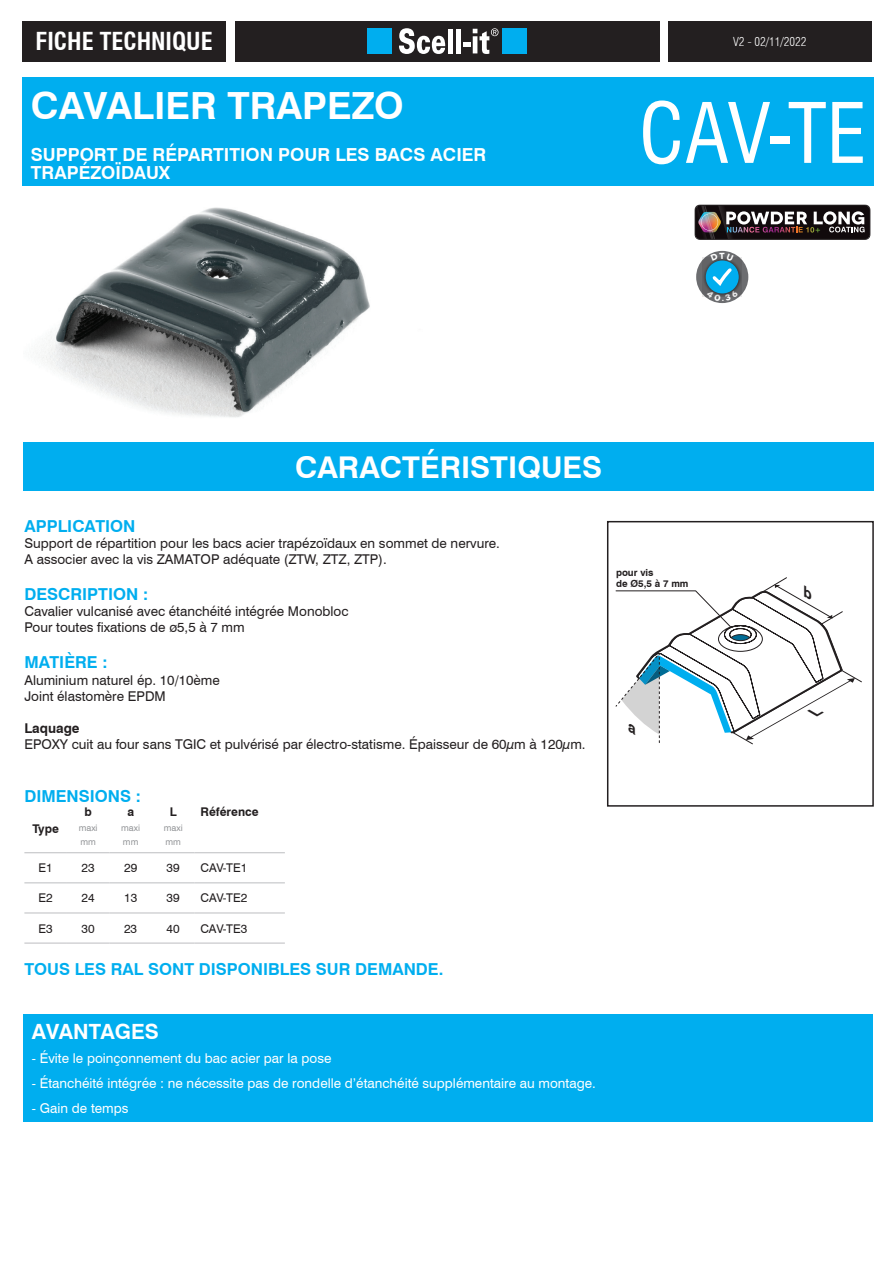
<style>
.page{position:relative;width:893px;height:1263px;background:#fff}
.page>*{position:absolute;margin:0;border:0;box-sizing:border-box;transform-origin:0 0}
.t1{font:condensed 81px "Swiss 721 BT";color:#fff}
.t2{font:700 37.5px "Swiss 721 BT";color:#fff}
.t3{font:700 30px "Swiss 721 BT";color:#fff}
.t4{font:700 condensed 24.15px "Swiss 721 BT";color:#fff}
.t5{font:700 21px "Swiss 721 BT";color:#fff}
.t6{font:700 18px/18px "Swiss 721 BT";color:#fff}
.t7{font:700 16.5px "Swiss 721 BT";color:#00aeef}
.t8{font:13.5px/16.2px "Swiss 721 BT";color:#231f20}
.t9{font:13.5px "Swiss 721 BT";color:#fff}
.t10{font:700 13.5px "Swiss 721 BT";color:#231f20}
.t11{font:300 condensed 12.15px "Swiss 721 BT";color:#fff}
.t12{font:12px "Swiss 721 BT";color:#231f20}
.t13{font:700 12px "Swiss 721 BT";color:#231f20}
.t14{font:700 9.75px/11.7px "Swiss 721 BT";color:#231f20}
.t15{font:9px "Swiss 721 BT";color:#939598}
</style>
<div class="page">
<div style="left:668px;top:21px;width:204px;height:41px;background:#231f20"></div>
<div style="left:235px;top:21px;width:424px;height:41px;background:#231f20"></div>
<div style="left:367px;top:28px;width:25px;height:26px;background:#00aeef"></div>
<div style="left:502px;top:28px;width:25px;height:26px;background:#00aeef"></div>
<svg style="left:399px;top:28px;width:46px;height:26px"></svg>
<div style="left:448px;top:29px;width:5px;height:24px;background:#fff"></div>
<div style="left:456px;top:29px;width:5px;height:24px;background:#fff"></div>
<svg style="left:463px;top:28px;width:35px;height:26px"></svg>
<div style="left:22px;top:21px;width:204px;height:41px;background:#231f20"></div>
<img style="left:39px;top:207px;width:331px;height:211px">
<img style="left:695px;top:205px;width:175px;height:33px">
<div style="left:695px;top:205px;width:175px;height:35px;border:1px solid #231f20;border-radius:5px"></div>
<div style="left:696px;top:251px;width:52px;height:52px;background:#6c6d70;border-radius:50%"></div>
<svg style="left:703px;top:258px;width:39px;height:39px"></svg>
<svg style="left:706px;top:260px;width:33px;height:33px"></svg>
<hr style="left:24px;top:852px;width:43px;height:1px;background:#bcbdc0">
<hr style="left:67px;top:852px;width:42px;height:1px;background:#bcbdc0">
<hr style="left:109px;top:852px;width:43px;height:1px;background:#bcbdc0">
<hr style="left:152px;top:852px;width:42px;height:1px;background:#bcbdc0">
<hr style="left:194px;top:852px;width:91px;height:1px;background:#bcbdc0">
<hr style="left:24px;top:882px;width:43px;height:1px;background:#bcbdc0">
<hr style="left:67px;top:882px;width:42px;height:1px;background:#bcbdc0">
<hr style="left:109px;top:882px;width:43px;height:1px;background:#bcbdc0">
<hr style="left:152px;top:882px;width:42px;height:1px;background:#bcbdc0">
<hr style="left:194px;top:882px;width:91px;height:1px;background:#bcbdc0">
<hr style="left:24px;top:912px;width:43px;height:1px;background:#bcbdc0">
<hr style="left:67px;top:912px;width:42px;height:1px;background:#bcbdc0">
<hr style="left:109px;top:912px;width:43px;height:1px;background:#bcbdc0">
<hr style="left:152px;top:912px;width:42px;height:1px;background:#bcbdc0">
<hr style="left:194px;top:912px;width:91px;height:1px;background:#bcbdc0">
<hr style="left:24px;top:943px;width:43px;height:1px;background:#bcbdc0">
<hr style="left:67px;top:943px;width:42px;height:1px;background:#bcbdc0">
<hr style="left:109px;top:943px;width:43px;height:1px;background:#bcbdc0">
<hr style="left:152px;top:943px;width:42px;height:1px;background:#bcbdc0">
<hr style="left:194px;top:943px;width:91px;height:1px;background:#bcbdc0">
<div style="left:23px;top:1014px;width:850px;height:107px;background:#00aeef"></div>
<div style="left:23px;top:442px;width:851px;height:48px;background:#00aeef"></div>
<div style="left:22px;top:77px;width:852px;height:109px;background:#00aeef"></div>
<div style="left:607px;top:521px;width:267px;height:286px;border:2px solid #231f20"></div>
<svg style="left:706px;top:267px;width:32px;height:34px"></svg>
<svg style="left:711px;top:253px;width:23px;height:8px"></svg>
<svg style="left:615px;top:577px;width:247px;height:168px"></svg>
<h3 class="t4" style="left:36px;top:27px;width:179px">FICHE TECHNIQUE</h3>
<p class="t11" style="left:733px;top:34px;width:75px">V2 - 02/11/2022</p>
<h2 class="t2" style="left:31px;top:83px;width:375px">CAVALIER TRAPEZO</h2>
<h1 class="t1" style="left:639px;top:85px;width:229px">CAV-TE</h1>
<h3 class="t6" style="left:31px;top:145px;width:457px">SUPPORT DE RÉPARTITION POUR LES BACS ACIER<br>TRAPÉZOÏDAUX</h3>
<h3 class="t3" style="left:295px;top:449px;width:309px">CARACTÉRISTIQUES</h3>
<p class="t7" style="left:24px;top:516px;width:113px">APPLICATION</p>
<p class="t8" style="left:24px;top:535px;width:477px">Support de répartition pour les bacs acier trapézoïdaux en sommet de nervure.<br>A associer avec la vis ZAMATOP adéquate (ZTW, ZTZ, ZTP).</p>
<p class="t7" style="left:24px;top:584px;width:125px">DESCRIPTION :</p>
<p class="t8" style="left:24px;top:603px;width:326px">Cavalier vulcanisé avec étanchéité intégrée Monobloc<br>Pour toutes fixations de ø5,5 à 7 mm</p>
<p class="t7" style="left:24px;top:652px;width:85px">MATIÈRE :</p>
<p class="t8" style="left:24px;top:672px;width:197px">Aluminium naturel ép. 10/10ème<br>Joint élastomère EPDM</p>
<p class="t10" style="left:24px;top:720px;width:57px">Laquage</p>
<p class="t8" style="left:24px;top:736px;width:563px">EPOXY cuit au four sans TGIC et pulvérisé par électro-statisme. Épaisseur de 60µm à 120µm.</p>
<p class="t7" style="left:24px;top:786px;width:118px">DIMENSIONS :</p>
<p class="t13" style="left:85px;top:805px;width:9px">b</p>
<p class="t13" style="left:127px;top:805px;width:8px">a</p>
<p class="t13" style="left:170px;top:805px;width:8px">L</p>
<p class="t13" style="left:200px;top:805px;width:60px">Référence</p>
<p class="t13" style="left:32px;top:821px;width:28px">Type</p>
<p class="t15" style="left:79px;top:822px;width:20px">maxi</p>
<p class="t15" style="left:121px;top:822px;width:20px">maxi</p>
<p class="t15" style="left:164px;top:822px;width:20px">maxi</p>
<p class="t15" style="left:80px;top:836px;width:17px">mm</p>
<p class="t15" style="left:123px;top:836px;width:17px">mm</p>
<p class="t15" style="left:165px;top:836px;width:17px">mm</p>
<p class="t12" style="left:39px;top:861px;width:16px">E1</p>
<p class="t12" style="left:82px;top:861px;width:15px">23</p>
<p class="t12" style="left:124px;top:861px;width:15px">29</p>
<p class="t12" style="left:167px;top:861px;width:15px">39</p>
<p class="t12" style="left:200px;top:861px;width:48px">CAV-TE1</p>
<p class="t12" style="left:39px;top:891px;width:16px">E2</p>
<p class="t12" style="left:82px;top:891px;width:15px">24</p>
<p class="t12" style="left:124px;top:891px;width:15px">13</p>
<p class="t12" style="left:167px;top:891px;width:15px">39</p>
<p class="t12" style="left:200px;top:891px;width:48px">CAV-TE2</p>
<p class="t12" style="left:38px;top:921px;width:16px">E3</p>
<p class="t12" style="left:82px;top:921px;width:15px">30</p>
<p class="t12" style="left:124px;top:921px;width:15px">23</p>
<p class="t12" style="left:167px;top:921px;width:15px">40</p>
<p class="t12" style="left:200px;top:921px;width:48px">CAV-TE3</p>
<p class="t7" style="left:24px;top:959px;width:421px">TOUS LES RAL SONT DISPONIBLES SUR DEMANDE.</p>
<p class="t14" style="left:616px;top:566px;width:74px">pour vis<br>de Ø5,5 à 7 mm</p>
<h3 class="t5" style="left:32px;top:1018px;width:128px">AVANTAGES</h3>
<p class="t9" style="left:32px;top:1050px;width:301px">- Évite le poinçonnement du bac acier par la pose</p>
<p class="t9" style="left:32px;top:1075px;width:565px">- Étanchéité intégrée : ne nécessite pas de rondelle d’étanchéité supplémentaire au montage.</p>
<p class="t9" style="left:32px;top:1100px;width:98px">- Gain de temps</p>
</div>
